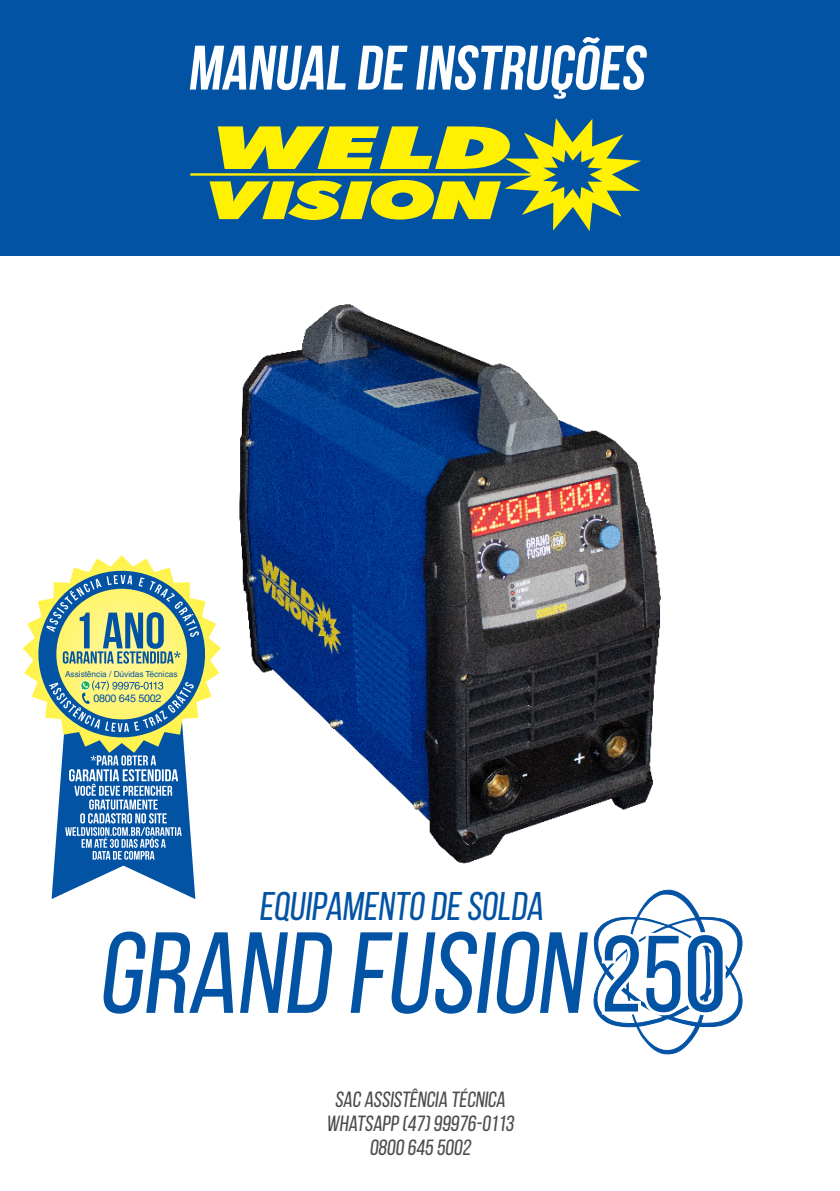
<style>
.page{position:relative;width:840px;height:1191px;background:#fff}
.page>*{position:absolute;margin:0;border:0;box-sizing:border-box;transform-origin:0 0}
.t1{font:115px "Bebas Neue";color:#0353a5}
.t2{font:700 62.8px "Bebas Neue";color:#fff}
.t3{font:40px "Bebas Neue";color:#0353a5}
.t4{font:22px "Bebas Neue";color:#4b4c4d}
.t5{font:10.8px "Helvetica LT Std";letter-spacing:-.03em;color:#0353a5}
.t6{font:8.2px "Helvetica LT Std";color:#0353a5}
.s1{font-size:108px;color:#fff}
</style>
<div class="page">
<img style="left:239px;top:304px;width:422px;height:560px">
<div style="left:1px;top:0;width:838px;height:255px;background:#0353a5"></div>
<svg style="left:190px;top:118px;width:450px;height:113px"></svg>
<svg style="left:593px;top:889px;width:150px;height:166px"></svg>
<svg style="left:23px;top:555px;width:197px;height:344px"></svg>
<p class="t2" style="left:187px;top:33px;width:466px">MANUAL DE INSTRUÇÕES</p>
<p class="t6" style="left:65px;top:669px;width:114px">Assistência / Dúvidas Técnicas</p>
<p class="t5" style="left:93px;top:692px;width:70px">0800 645 5002</p>
<p class="t3" style="left:259px;top:884px;width:291px">EQUIPAMENTO DE SOLDA</p>
<p class="t1" style="left:97px;top:910px;width:630px">GRAND FUSION <span class="s1">250</span></p>
<p class="t4" style="left:334px;top:1087px;width:175px">SAC ASSISTÊNCIA TÉCNICA</p>
<p class="t4" style="left:326px;top:1111px;width:192px">WHATSAPP (47)99976-0113</p>
<p class="t4" style="left:369px;top:1135px;width:106px">0800 645 5002</p>
</div>
